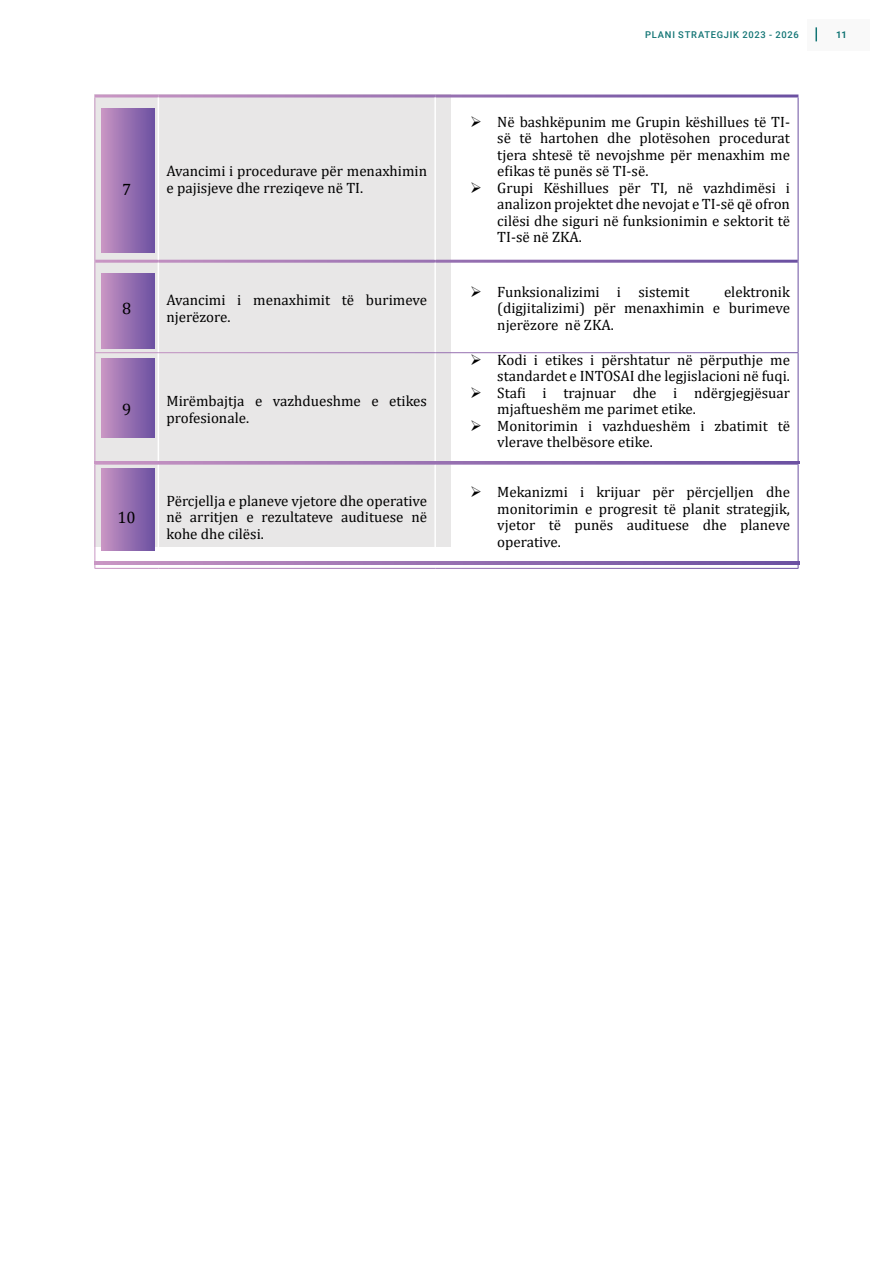
<style>
.page{position:relative;width:893px;height:1263px;background:#fff}
.page>*{position:absolute;margin:0;border:0;box-sizing:border-box;transform-origin:0 0}
.t1{font:16.5px "Cambria";color:#000}
.t2{font:15px/16.5px "Cambria";color:#000}
.t3{font:500 9.3px "Roboto";letter-spacing:.08em;color:#117474}
.t4{font:700 9.3px "Roboto";color:#117474}
</style>
<div class="page">
<div style="left:808px;top:19px;width:62px;height:31px;background:#f9f9f9"></div>
<svg style="left:815px;top:27px;width:2px;height:14px"></svg>
<div style="left:94px;top:94px;width:357px;height:453px;background:#e8e7e7"></div>
<div style="left:102px;top:109px;width:52px;height:143px;background:linear-gradient(to right,#c693c2,#6e52a2)"></div>
<div style="left:102px;top:359px;width:52px;height:79px;background:linear-gradient(to right,#c693c2,#6e52a2)"></div>
<div style="left:102px;top:468px;width:52px;height:82px;background:linear-gradient(to right,#c693c2,#6e52a2)"></div>
<div style="left:102px;top:273px;width:52px;height:75px;background:linear-gradient(to right,#c693c2,#6e52a2)"></div>
<hr style="left:94px;top:95px;width:64px;height:3px;background:#fff">
<hr style="left:158px;top:95px;width:277px;height:3px;background:#fff">
<hr style="left:435px;top:95px;width:363px;height:3px;background:#fff">
<hr style="left:95px;top:260px;width:63px;height:3px;background:#fff">
<hr style="left:158px;top:260px;width:277px;height:3px;background:#fff">
<hr style="left:435px;top:260px;width:363px;height:3px;background:#fff">
<hr style="left:158px;top:98px;width:1px;height:162px;background:#fff">
<hr style="left:434px;top:98px;width:2px;height:162px;background:#fff">
<hr style="left:158px;top:263px;width:1px;height:89px;background:#fff">
<hr style="left:434px;top:263px;width:2px;height:89px;background:#fff">
<hr style="left:158px;top:353px;width:1px;height:111px;background:#fff">
<hr style="left:434px;top:353px;width:2px;height:111px;background:#fff">
<hr style="left:158px;top:464px;width:1px;height:104px;background:#fff">
<hr style="left:434px;top:464px;width:2px;height:104px;background:#fff">
<hr style="left:94px;top:98px;width:1px;height:163px;background:#fff">
<hr style="left:94px;top:261px;width:1px;height:91px;background:#fff">
<hr style="left:94px;top:352px;width:64px;height:1px;background:#fff">
<hr style="left:94px;top:353px;width:1px;height:111px;background:#fff">
<hr style="left:158px;top:352px;width:277px;height:1px;background:#fff">
<hr style="left:435px;top:352px;width:363px;height:1px;background:#fff">
<hr style="left:94px;top:464px;width:64px;height:1px;background:#fff">
<hr style="left:94px;top:464px;width:1px;height:104px;background:#fff">
<hr style="left:158px;top:464px;width:277px;height:1px;background:#fff">
<hr style="left:435px;top:464px;width:363px;height:1px;background:#fff">
<svg style="left:94px;top:461px;width:706px;height:3px;background:#9871b1"></svg>
<svg style="left:94px;top:562px;width:706px;height:2px"></svg>
<p class="t1" style="left:122px;top:180px;width:11px">7</p>
<p class="t2" style="left:166px;top:163px;width:262px">Avancimi i procedurave për menaxhimin e pajisjeve dhe rreziqeve në TI.</p>
<p class="t1" style="left:122px;top:299px;width:11px">8</p>
<p class="t2" style="left:166px;top:292px;width:262px">Avancimi i menaxhimit të burimeve njerëzore.</p>
<p class="t1" style="left:122px;top:399px;width:11px">9</p>
<p class="t2" style="left:166px;top:393px;width:262px">Mirëmbajtja e vazhdueshme e etikes profesionale.</p>
<p class="t3" style="left:645px;top:28px;width:155px">PLANI STRATEGJIK 2023 - 2026</p>
<p class="t4" style="left:836px;top:28px;width:12px">11</p>
<p class="t2" style="left:497px;top:113px;width:294px;text-align:justify;text-indent:-27px">➢ Në bashkëpunim me Grupin këshillues të TI&shy;së të hartohen dhe plotësohen procedurat tjera shtesë të nevojshme për menaxhim me efikas të punës së TI-së.</p>
<p class="t2" style="left:497px;top:179px;width:294px;text-align:justify;text-indent:-27px">➢ Grupi Këshillues për TI, në vazhdimësi i analizon projektet dhe nevojat e TI-së që ofron cilësi dhe siguri në funksionimin e sektorit të TI-së në ZKA.</p>
<p class="t2" style="left:470px;top:283px;width:221px">➢ Funksionalizimi i sistemit</p>
<p class="t2" style="left:497px;top:283px;width:294px;text-align:justify;text-indent:227px">elektronik (digjitalizimi) për menaxhimin e burimeve njerëzore në ZKA.</p>
<p class="t2" style="left:470px;top:351px;width:321px;text-align:right">➢ Kodi i etikes i përshtatur në përputhje me standardet e INTOSAI dhe legjislacioni në fuqi.</p>
<p class="t2" style="left:497px;top:384px;width:294px;text-indent:-27px">➢ Stafi i trajnuar dhe i ndërgjegjësuar mjaftueshëm me parimet etike.</p>
<p class="t2" style="left:497px;top:417px;width:294px;text-indent:-27px">➢ Monitorimin i vazhdueshëm i zbatimit të vlerave thelbësore etike.</p>
<p class="t1" style="left:117px;top:507px;width:20px">10</p>
<p class="t2" style="left:166px;top:492px;width:262px;text-align:justify">Përcjellja e planeve vjetore dhe operative në arritjen e rezultateve audituese në kohe dhe cilësi.</p>
<p class="t2" style="left:497px;top:484px;width:294px;text-align:justify;text-indent:-27px">➢ Mekanizmi i krijuar për përcjelljen dhe monitorimin e progresit të planit strategjik, vjetor të punës audituese dhe planeve operative.</p>
</div>
